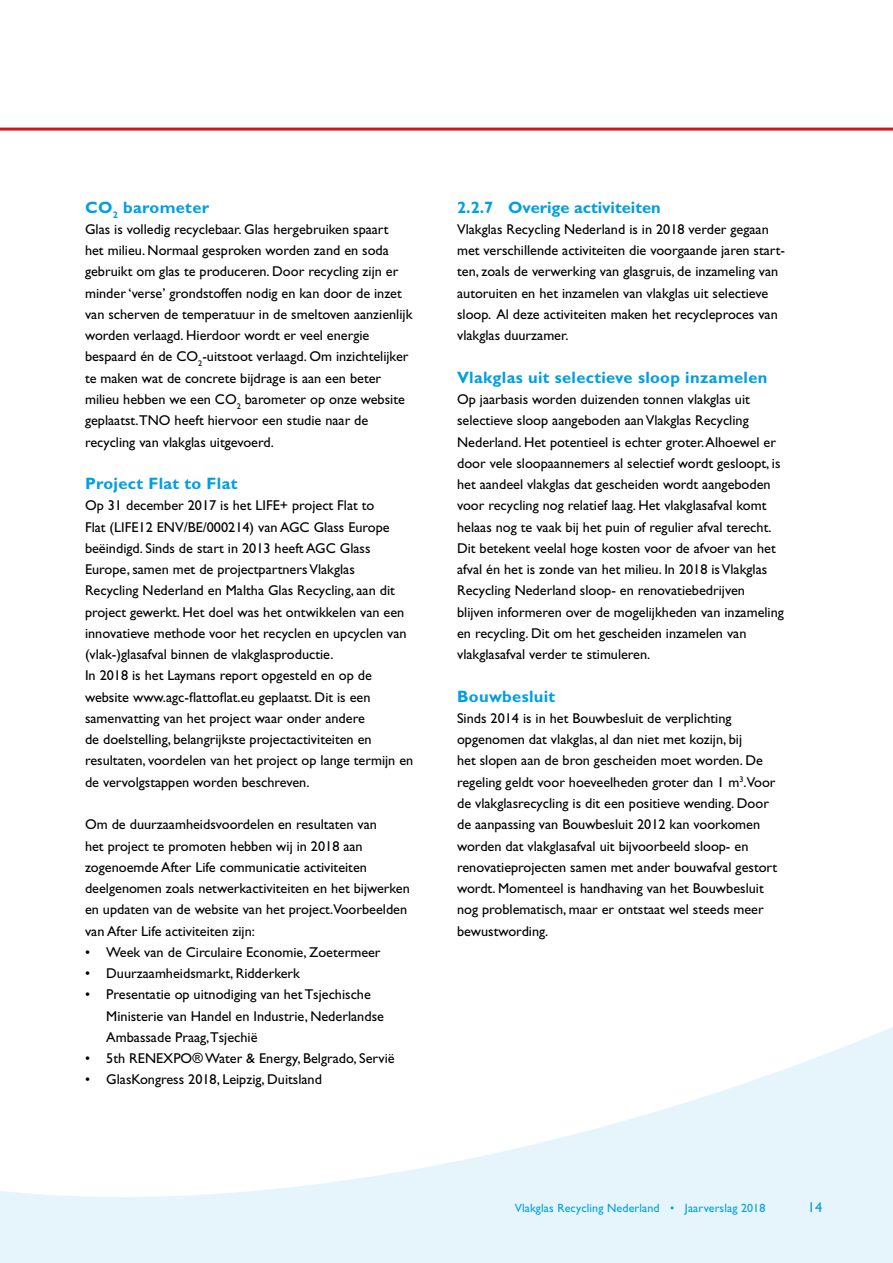
<style>
.page{position:relative;width:893px;height:1263px;background:#fff}
.page>*{position:absolute;margin:0;border:0;box-sizing:border-box;transform-origin:0 0}
.t1{font:700 16.5px "Gill Sans Std";letter-spacing:.02em;color:#009fe3}
.t2{font:700 16.5px "Gill Sans Std";color:#009fe3}
.t3{font:14.25px/21.3px "Gill Sans Std";color:#000}
.t4{font:14.25px "Gill Sans Std";color:#009fe3}
.t5{font:12px "Gill Sans Std";letter-spacing:.01em;color:#009fe3}
</style>
<div class="page">
<svg style="left:0;top:1027px;width:893px;height:236px"></svg>
<hr style="left:0;top:128px;width:893px;height:3px;background:#cd171a">
<p class="t1" style="left:85px;top:197px;width:126px">CO<sub>2</sub> barometer</p>
<p class="t3" style="left:85px;top:218px;width:329px">Glas is volledig recyclebaar. Glas hergebruiken spaart<br>het milieu. Normaal gesproken worden zand en soda gebruikt om glas te produceren. Door recycling zijn er minder ‘verse’ grondstoffen nodig en kan door de inzet van scherven de temperatuur in de smeltoven aanzienlijk worden verlaagd. Hierdoor wordt er veel energie bespaard én de CO<sub>2</sub>-uitstoot verlaagd. Om inzichtelijker te maken wat de concrete bijdrage is aan een beter milieu hebben we een CO<sub>2</sub> barometer op onze website geplaatst.TNO heeft hiervoor een studie naar de recycling van vlakglas uitgevoerd.</p>
<p class="t1" style="left:85px;top:474px;width:154px">Project Flat to Flat</p>
<p class="t3" style="left:85px;top:495px;width:330px">Op 31 december 2017 is het LIFE+ project Flat to<br>Flat (LIFE12 ENV/BE/000214) van AGC Glass Europe beëindigd. Sinds de start in 2013 heeft AGC Glass Europe, samen met de projectpartners Vlakglas<br>Recycling Nederland en Maltha Glas Recycling, aan dit project gewerkt. Het doel was het ontwikkelen van een innovatieve methode voor het recyclen en upcyclen van (vlak-)glasafval binnen de vlakglasproductie.<br>In 2018 is het Laymans report opgesteld en op de website www.agc-flattoflat.eu geplaatst. Dit is een samenvatting van het project waar onder andere<br>de doelstelling, belangrijkste projectactiviteiten en resultaten, voordelen van het project op lange termijn en de vervolgstappen worden beschreven.</p>
<p class="t3" style="left:85px;top:814px;width:326px">Om de duurzaamheidsvoordelen en resultaten van<br>het project te promoten hebben wij in 2018 aan zogenoemde After Life communicatie activiteiten deelgenomen zoals netwerkactiviteiten en het bijwerken en updaten van de website van het project.Voorbeelden van After Life activiteiten zijn:</p>
<p class="t3" style="left:85px;top:941px;width:297px">• Week van de Circulaire Economie, Zoetermeer</p>
<p class="t3" style="left:85px;top:963px;width:216px">• Duurzaamheidsmarkt, Ridderkerk</p>
<p class="t3" style="left:106px;top:984px;width:279px;text-indent:-21px">• Presentatie op uitnodiging van het Tsjechische<br>Ministerie van Handel en Industrie, Nederlandse<br>Ambassade Praag,Tsjechië</p>
<p class="t3" style="left:85px;top:1048px;width:311px">• 5th RENEXPO® Water &amp; Energy, Belgrado, Servië</p>
<p class="t3" style="left:85px;top:1069px;width:238px">• GlasKongress 2018, Leipzig, Duitsland</p>
<p class="t2" style="left:457px;top:197px;width:205px">2.2.7 Overige activiteiten</p>
<p class="t3" style="left:457px;top:218px;width:330px">Vlakglas Recycling Nederland is in 2018 verder gegaan met verschillende activiteiten die voorgaande jaren start&shy;ten, zoals de verwerking van glasgruis, de inzameling van autoruiten en het inzamelen van vlakglas uit selectieve sloop. Al deze activiteiten maken het recycleproces van vlakglas duurzamer.</p>
<p class="t1" style="left:457px;top:367px;width:312px">Vlakglas uit selectieve sloop inzamelen</p>
<p class="t3" style="left:457px;top:389px;width:328px">Op jaarbasis worden duizenden tonnen vlakglas uit selectieve sloop aangeboden aan Vlakglas Recycling Nederland. Het potentieel is echter groter. Alhoewel er door vele sloopaannemers al selectief wordt gesloopt, is het aandeel vlakglas dat gescheiden wordt aangeboden voor recycling nog relatief laag. Het vlakglasafval komt helaas nog te vaak bij het puin of regulier afval terecht.<br>Dit betekent veelal hoge kosten voor de afvoer van het afval én het is zonde van het milieu. In 2018 is Vlakglas Recycling Nederland sloop- en renovatiebedrijven blijven informeren over de mogelijkheden van inzameling en recycling. Dit om het gescheiden inzamelen van vlakglasafval verder te stimuleren.</p>
<p class="t1" style="left:457px;top:686px;width:100px">Bouwbesluit</p>
<p class="t3" style="left:457px;top:707px;width:322px">Sinds 2014 is in het Bouwbesluit de verplichting opgenomen dat vlakglas, al dan niet met kozijn, bij<br>het slopen aan de bron gescheiden moet worden. De regeling geldt voor hoeveelheden groter dan 1 m<sup>3</sup>.Voor de vlakglasrecycling is dit een positieve wending. Door de aanpassing van Bouwbesluit 2012 kan voorkomen worden dat vlakglasafval uit bijvoorbeeld sloop- en renovatieprojecten samen met ander bouwafval gestort wordt. Momenteel is handhaving van het Bouwbesluit nog problematisch, maar er ontstaat wel steeds meer bewustwording.</p>
<p class="t5" style="left:515px;top:1201px;width:252px">Vlakglas Recycling Nederland • Jaarverslag 2018</p>
<p class="t4" style="left:808px;top:1199px;width:16px">14</p>
</div>
